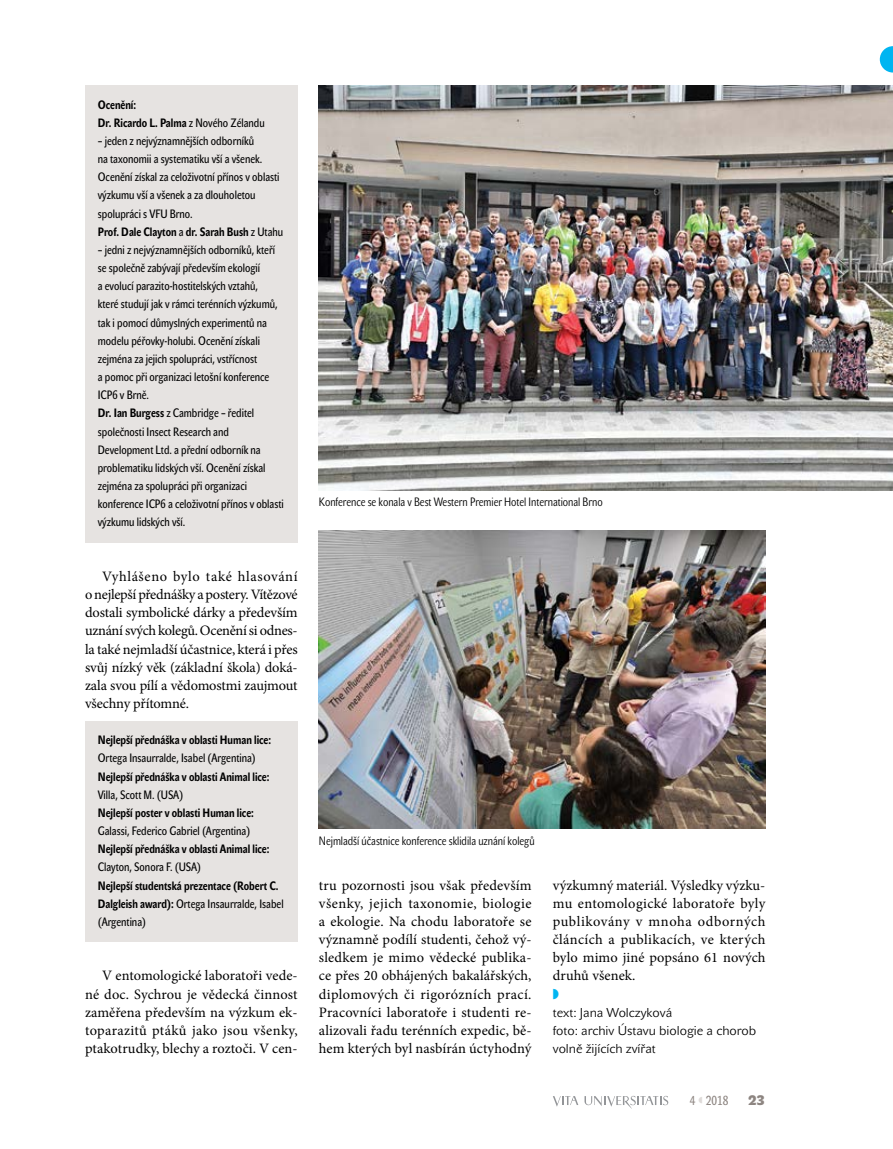
<style>
.page{position:relative;width:893px;height:1149px;background:#fff}
.page>*{position:absolute;margin:0;border:0;box-sizing:border-box;transform-origin:0 0}
.Normální{font:14.4px/18.1px "Minion Pro";letter-spacing:.005em;color:#000;text-align:justify}
.t1{font:700 13.5px "John Sans Heavy Pro";color:#8d8581}
.t2{font:12.9px "John Sans Cond Text Pro";color:#8d8581}
.foto{font:12.75px/18.1px "John Sans Lite Pro";color:#000}
.jmeno{font:12.75px "John Sans Lite Pro";color:#000}
.infobox{font:12px/18.1px "John Sans Cond Text Pro";color:#000}
.infobox-2{font:700 12px/18.1px "John Sans Cond Text Pro";color:#000}
.popisek{font:12px "John Sans Cond Lite Pro";color:#000}
.s1{font-weight:400}
.s2{font-weight:700}
</style>
<div class="page">
<svg style="left:553px;top:1096px;width:25px;height:10px"></svg>
<svg style="left:584px;top:1095px;width:84px;height:13px"></svg>
<div style="left:85px;top:720px;width:213px;height:221px;background:#e6e3e1"></div>
<svg style="left:880px;top:46px;width:13px;height:26px"></svg>
<div style="left:85px;top:85px;width:213px;height:457px;background:#e6e3e1"></div>
<img style="left:319px;top:85px;width:574px;height:405px">
<img style="left:319px;top:530px;width:446px;height:298px">
<p class="infobox-2" style="left:98px;top:95px;width:40px">Ocenění:</p>
<p class="infobox-2" style="left:98px;top:114px;width:168px">Dr. Ricardo L. Palma <span class="s1">z Nového Zélandu</span></p>
<p class="infobox" style="left:98px;top:132px;width:183px">– jeden z nejvýznamnějších odborníků<br>na taxonomii a systematiku vší a všenek.<br>Ocenění získal za celoživotní přínos v oblasti výzkumu vší a všenek a za dlouholetou spolupráci s VFU Brno.</p>
<p class="infobox-2" style="left:98px;top:222px;width:187px">Prof. Dale Clayton <span class="s1">a</span> dr. Sarah Bush <span class="s1">z Utahu</span></p>
<p class="infobox" style="left:98px;top:241px;width:181px">– jedni z nejvýznamnějších odborníků, kteří se společně zabývají především ekologií<br>a evolucí parazito-hostitelských vztahů, které studují jak v rámci terénních výzkumů, tak i pomocí důmyslných experimentů na modelu péřovky-holubi. Ocenění získali zejména za jejich spolupráci, vstřícnost<br>a pomoc při organizaci letošní konference ICP6 v Brně.</p>
<p class="infobox" style="left:98px;top:404px;width:188px"><span class="s2">Dr. Ian Burgess</span> z Cambridge – ředitel společnosti Insect Research and Development Ltd. a přední odborník na problematiku lidských vší. Ocenění získal zejména za spolupráci při organizaci konference ICP6 a celoživotní přínos v oblasti výzkumu lidských vší.</p>
<p class="Normální" style="left:85px;top:567px;width:214px;text-indent:17px">Vyhlášeno bylo také hlasování o nejlepší přednášky a postery. Vítězové dostali symbolické dárky a především uznání svých kolegů. Ocenění si odnes&shy;la také nejmladší účastnice, která i přes svůj nízký věk (základní škola) doká&shy;zala svou pílí a vědomostmi zaujmout všechny přítomné.</p>
<p class="infobox-2" style="left:98px;top:731px;width:175px">Nejlepší přednáška v oblasti Human lice:<br><span class="s1">Ortega Insaurralde, Isabel (Argentina)</span></p>
<p class="infobox-2" style="left:98px;top:767px;width:173px">Nejlepší přednáška v oblasti Animal lice:<br><span class="s1">Villa, Scott M. (USA)</span></p>
<p class="infobox" style="left:98px;top:803px;width:158px"><span class="s2">Nejlepší poster v oblasti Human lice:<br></span>Galassi, Federico Gabriel (Argentina)</p>
<p class="infobox-2" style="left:98px;top:840px;width:173px">Nejlepší přednáška v oblasti Animal lice:<br><span class="s1">Clayton, Sonora F. (USA)</span></p>
<p class="infobox-2" style="left:98px;top:876px;width:187px">Nejlepší studentská prezentace (Robert C.<br>Dalgleish award): <span class="s1">Ortega Insaurralde, Isabel (Argentina)</span></p>
<p class="Normální" style="left:85px;top:966px;width:214px;text-indent:17px">V entomologické laboratoři vede&shy;né doc. Sychrou je vědecká činnost zaměřena především na výzkum ek&shy;toparazitů ptáků jako jsou všenky, ptakotrudky, blechy a roztoči. V cen-</p>
<p class="popisek" style="left:319px;top:495px;width:285px">Konference se konala v Best Western Premier Hotel International Brno</p>
<p class="popisek" style="left:319px;top:833px;width:217px">Nejmladší účastnice konference sklidila uznání kolegů</p>
<p class="Normální" style="left:319px;top:875px;width:214px">tru pozornosti jsou však především všenky, jejich taxonomie, biologie a ekologie. Na chodu laboratoře se významně podílí studenti, čehož vý&shy;sledkem je mimo vědecké publika&shy;ce přes 20 obhájených bakalářských, diplomových či rigorózních prací.<br>Pracovníci laboratoře i studenti re&shy;alizovali řadu terénních expedic, bě&shy;hem kterých byl nasbírán úctyhodný</p>
<p class="Normální" style="left:553px;top:875px;width:214px">výzkumný materiál. Výsledky výzku&shy;mu entomologické laboratoře byly publikovány v mnoha odborných článcích a publikacích, ve kterých bylo mimo jiné popsáno 61 nových druhů všenek.</p>
<p class="jmeno" style="left:553px;top:1004px;width:121px">text: Jana Wolczyková</p>
<p class="foto" style="left:553px;top:1021px;width:205px">foto: archiv Ústavu biologie a chorob volně žijících zvířat</p>
<p class="t2" style="left:690px;top:1092px;width:7px">4</p>
<p class="t1" style="left:748px;top:1092px;width:18px">23</p>
<p class="t2" style="left:706px;top:1092px;width:24px">2018</p>
</div>
